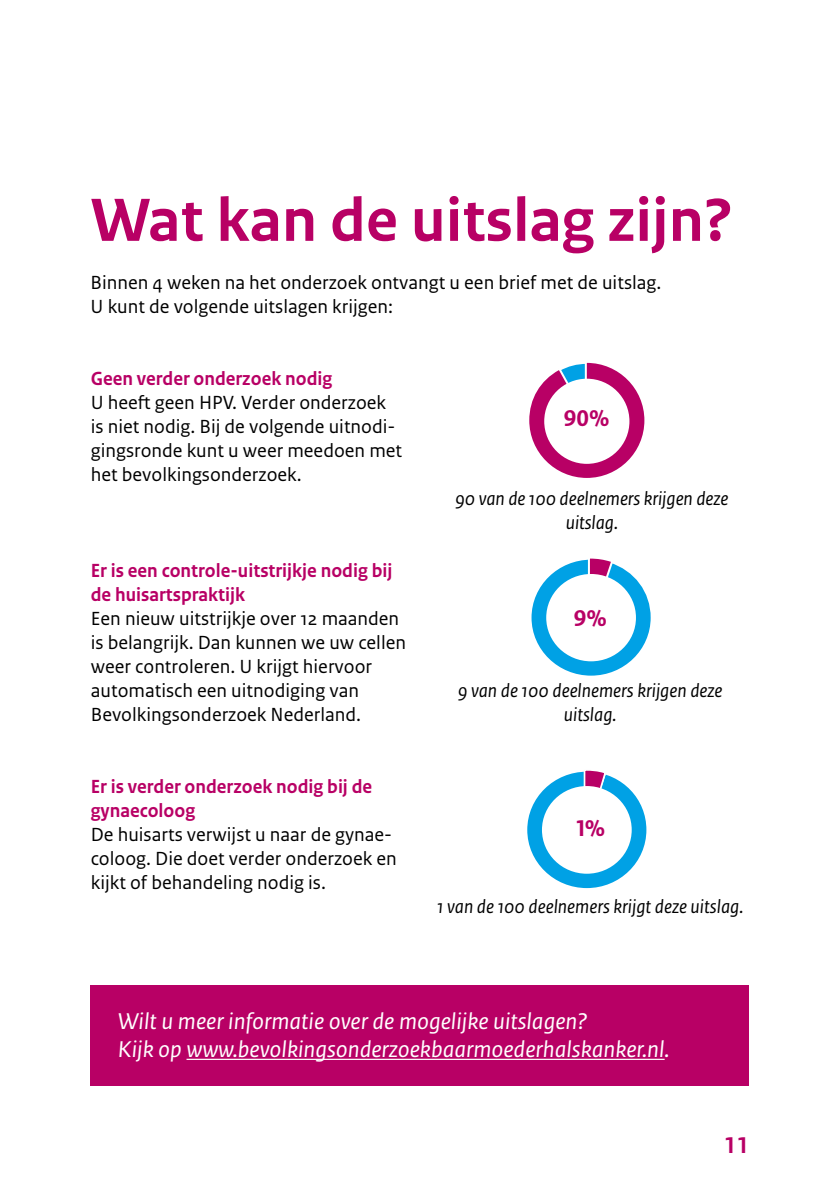
<style>
.page{position:relative;width:840px;height:1191px;background:#fff}
.page>*{position:absolute;margin:0;border:0;box-sizing:border-box;transform-origin:0 0}
.H2_KOP{font:700 64px "Rijksoverheid Sans Text";color:#b80065}
.P_Kadertekst_paars{font:italic 24px/28px "Rijksoverheid Sans Text";color:#fff;scale:1.06 1}
.t1{font:700 24px "Rijksoverheid Sans Text";color:#b80065}
.P_Platte_tekst{font:20px/24px "Rijksoverheid Sans Text";color:#000}
.H4_tussenkop{font:700 20px/24px "Rijksoverheid Sans Text";color:#b80065;scale:.96 1}
.P_Platte_tekst-2{font:italic 20px/24px "Rijksoverheid Sans Text";color:#000;text-align:center}
.s1{color:#fff}
</style>
<div class="page">
<svg style="left:529px;top:362px;width:116px;height:116px"></svg>
<div style="left:544px;top:379px;width:85px;height:85px;background:#fff;border-radius:50%"></div>
<svg style="left:531px;top:558px;width:119px;height:117px"></svg>
<div style="left:546px;top:574px;width:89px;height:87px;background:#fff;border-radius:50%"></div>
<svg style="left:527px;top:770px;width:119px;height:118px"></svg>
<div style="left:541px;top:786px;width:90px;height:87px;background:#fff;border-radius:50%"></div>
<div style="left:91px;top:985px;width:657px;height:100px;background:#b80065"></div>
<hr style="left:186px;top:1058px;width:478px;height:2px;background:#fff">
<h2 class="H2_KOP" style="left:90px;top:184px;width:644px">Wat kan de uitslag zijn?</h2>
<p class="P_Platte_tekst" style="left:90px;top:271px;width:572px">Binnen 4 weken na het onderzoek ontvangt u een brief met de uitslag.<br>U kunt de volgende uitslagen krijgen:</p>
<h4 class="H4_tussenkop" style="left:91px;top:367px;width:258px">Geen verder onderzoek nodig<span class="s1">.</span></h4>
<p class="P_Platte_tekst" style="left:91px;top:391px;width:313px">U heeft geen HPV. Verder onderzoek is niet nodig. Bij de volgende uitnodi&shy;gingsronde kunt u weer meedoen met het bevolkingsonderzoek.</p>
<h4 class="H4_tussenkop" style="left:91px;top:559px;width:315px">Er is een controle-uitstrijkje nodig bij de huisartspraktijk<span class="s1">.</span></h4>
<p class="P_Platte_tekst" style="left:91px;top:607px;width:316px">Een nieuw uitstrijkje over 12 maanden is belangrijk. Dan kunnen we uw cellen weer controleren. U krijgt hiervoor automatisch een uitnodiging van Bevolkingsonderzoek Nederland.</p>
<h4 class="H4_tussenkop" style="left:91px;top:775px;width:294px">Er is verder onderzoek nodig bij de gynaecoloog<span class="s1">.</span></h4>
<p class="P_Platte_tekst" style="left:91px;top:823px;width:307px">De huisarts verwijst u naar de gynae&shy;coloog. Die doet verder onderzoek en kijkt of behandeling nodig is.</p>
<p class="t1" style="left:563px;top:405px;width:47px">90%</p>
<p class="P_Platte_tekst-2" style="left:455px;top:487px;width:274px">90 van de 100 deelnemers krijgen deze uitslag.</p>
<p class="t1" style="left:573px;top:605px;width:34px">9%</p>
<p class="P_Platte_tekst-2" style="left:458px;top:679px;width:266px">9 van de 100 deelnemers krijgen deze uitslag.</p>
<p class="t1" style="left:575px;top:815px;width:31px">1%</p>
<p class="P_Platte_tekst-2" style="left:437px;top:895px;width:308px">1 van de 100 deelnemers krijgt deze uitslag.</p>
<p class="P_Kadertekst_paars" style="left:118px;top:1007px;width:522px">Wilt u meer informatie over de mogelijke uitslagen?<br>Kijk op www.bevolkingsonderzoekbaarmoederhalskanker.nl.</p>
<p class="t1" style="left:723px;top:1131px;width:27px">11</p>
</div>
